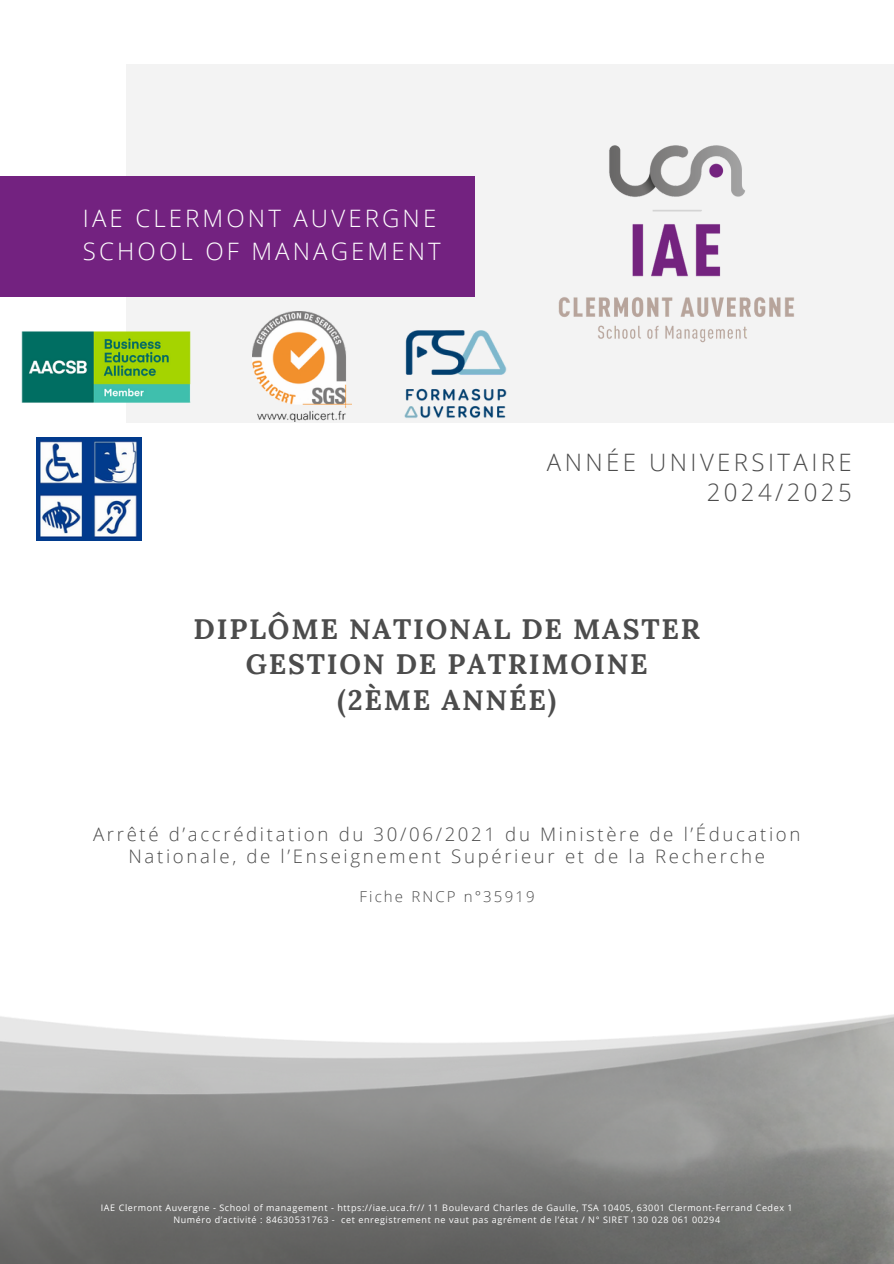
<style>
.page{position:relative;width:894px;height:1264px;background:#fff}
.page>*{position:absolute;margin:0;border:0;box-sizing:border-box;transform-origin:0 0}
.t1{font:700 28.05px/35.1px "Lora";letter-spacing:.065em;color:#4c4c4c;text-align:center}
.t2{font:300 24px/32.7px "Open Sans";letter-spacing:.13em;color:#fff}
.t3{font:300 24px/29.2px "Open Sans";letter-spacing:.145em;color:#4c4c4c;text-align:right}
.t4{font:300 18.6px/22.5px "Open Sans";letter-spacing:.14em;color:#4c4c4c;text-align:center}
.t5{font:300 15px "Open Sans";letter-spacing:.145em;color:#4c4c4c}
.t6{font:9px "Open Sans";letter-spacing:.065em;color:#fff}
</style>
<div class="page">
<img style="left:0;top:1014px;width:893px;height:249px">
<div style="left:126px;top:65px;width:767px;height:357px;background:#f3f3f3"></div>
<div style="left:0;top:176px;width:474px;height:120px;background:#732280"></div>
<img style="left:558px;top:145px;width:236px;height:198px">
<img style="left:253px;top:311px;width:99px;height:111px">
<img style="left:37px;top:438px;width:104px;height:102px">
<img style="left:0;top:296px;width:212px;height:142px">
<img style="left:392px;top:330px;width:126px;height:93px">
<p class="t2" style="left:83px;top:202px;width:359px">IAE CLERMONT AUVERGNE<br>SCHOOL OF MANAGEMENT</p>
<p class="t3" style="left:546px;top:447px;width:306px">ANNÉE UNIVERSITAIRE<br>2024/2025</p>
<p class="t1" style="left:193px;top:611px;width:508px">DIPLÔME NATIONAL DE MASTER<br>GESTION DE PATRIMOINE<br>(2ÈME ANNÉE)</p>
<h1 class="t4" style="left:93px;top:822px;width:708px">Arrêté d’accréditation du 30/06/2021 du Ministère de l’Éducation<br>Nationale, de l’Enseignement Supérieur et de la Recherche</h1>
<h3 class="t5" style="left:359px;top:885px;width:176px">Fiche RNCP n°35919</h3>
<p class="t6" style="left:101px;top:1201px;width:693px">IAE Clermont Auvergne - School of management - https://iae.uca.fr// 11 Boulevard Charles de Gaulle, TSA 10405, 63001 Clermont-Ferrand Cedex 1</p>
<h2 class="t6" style="left:173px;top:1213px;width:548px">Numéro d’activité : 84630531763 - cet enregistrement ne vaut pas agrément de l’état / N° SIRET 130 028 061 00294</h2>
</div>
